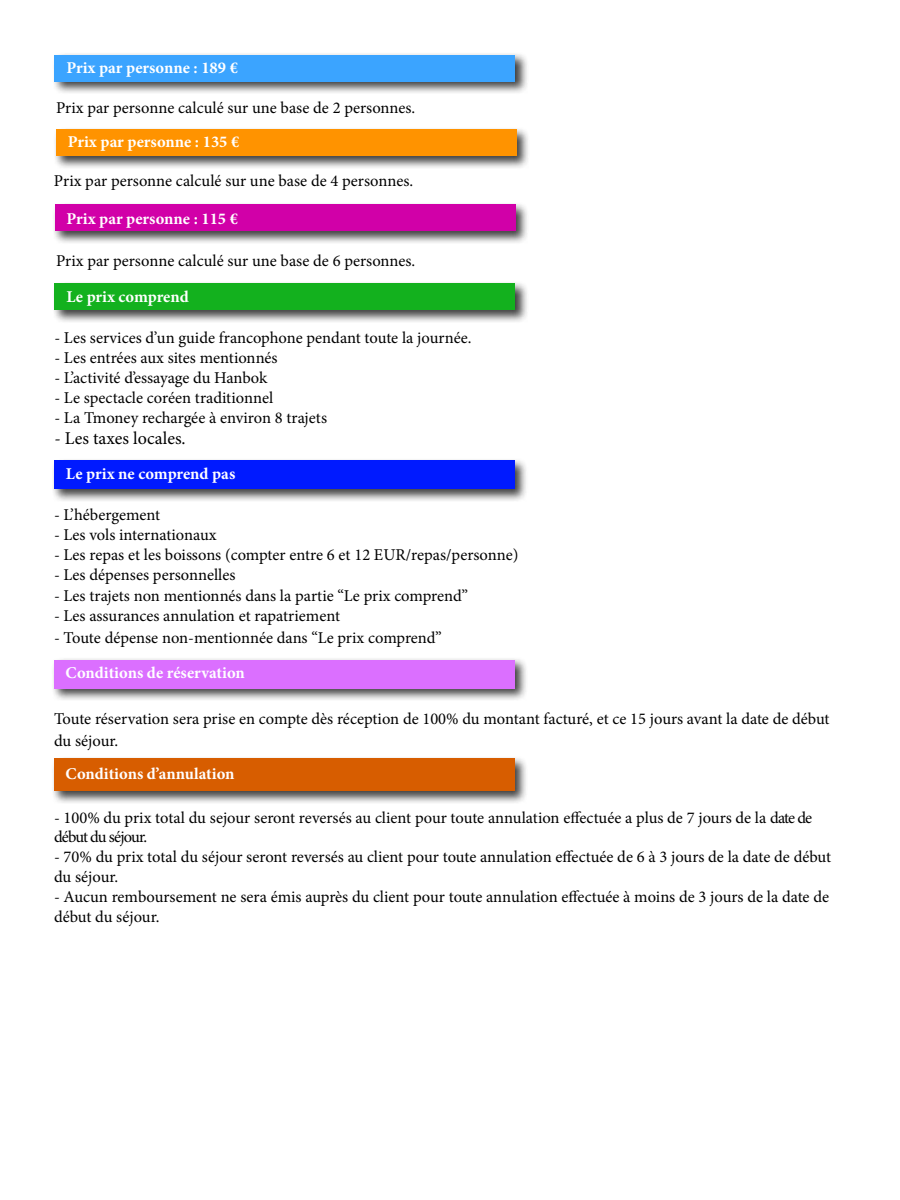
<style>
.page{position:relative;width:900px;height:1200px;background:#fff}
.page>*{position:absolute;margin:0;border:0;box-sizing:border-box;transform-origin:0 0}
.t1{font:18px "Minion Pro";color:#000}
.t2{font:16.5px/19.8px "Minion Pro";color:#000}
.t3{font:700 16.5px "Minion Pro";color:#fff}
</style>
<div class="page">
<div style="left:52px;top:52px;width:477px;height:43px;background:#000;opacity:.75"></div>
<div style="left:55px;top:55px;width:460px;height:27px;background:#3ba4ff"></div>
<div style="left:52px;top:281px;width:477px;height:43px;background:#000;opacity:.75"></div>
<div style="left:55px;top:283px;width:460px;height:27px;background:#13b11e"></div>
<div style="left:52px;top:458px;width:476px;height:44px;background:#000;opacity:.75"></div>
<div style="left:54px;top:460px;width:461px;height:29px;background:#001aff"></div>
<div style="left:51px;top:657px;width:477px;height:45px;background:#000;opacity:.75"></div>
<div style="left:54px;top:660px;width:460px;height:28px;background:#db6fff"></div>
<div style="left:51px;top:756px;width:477px;height:49px;background:#000;opacity:.75"></div>
<div style="left:54px;top:758px;width:460px;height:33px;background:#d75d00"></div>
<div style="left:53px;top:126px;width:477px;height:43px;background:#000;opacity:.75"></div>
<div style="left:56px;top:129px;width:461px;height:27px;background:#ff9300"></div>
<div style="left:52px;top:201px;width:477px;height:43px;background:#000;opacity:.75"></div>
<div style="left:55px;top:204px;width:460px;height:27px;background:#d100a8"></div>
<p class="t3" style="left:66px;top:56px;width:173px">Prix par personne : 189 €</p>
<p class="t2" style="left:56px;top:98px;width:361px">Prix par personne calculé sur une base de 2 personnes.</p>
<p class="t3" style="left:68px;top:130px;width:173px">Prix par personne : 135 €</p>
<p class="t2" style="left:54px;top:171px;width:361px">Prix par personne calculé sur une base de 4 personnes.</p>
<p class="t3" style="left:66px;top:207px;width:173px">Prix par personne : 115 €</p>
<p class="t2" style="left:56px;top:251px;width:361px">Prix par personne calculé sur une base de 6 personnes.</p>
<p class="t3" style="left:66px;top:285px;width:124px">Le prix comprend</p>
<p class="t2" style="left:54px;top:328px;width:419px">- Les services d’un guide francophone pendant toute la journée.</p>
<p class="t2" style="left:54px;top:348px;width:225px">- Les entrées aux sites mentionnés</p>
<p class="t2" style="left:54px;top:368px;width:215px">- L’activité d’essayage du Hanbok</p>
<p class="t2" style="left:54px;top:388px;width:220px">- Le spectacle coréen traditionnel</p>
<p class="t2" style="left:54px;top:408px;width:274px">- La Tmoney rechargée à environ 8 trajets</p>
<p class="t1" style="left:54px;top:426px;width:133px">- Les taxes locales.</p>
<p class="t3" style="left:66px;top:462px;width:171px">Le prix ne comprend pas</p>
<p class="t2" style="left:54px;top:505px;width:108px">- L’hébergement</p>
<p class="t2" style="left:54px;top:525px;width:164px">- Les vols internationaux</p>
<p class="t2" style="left:54px;top:545px;width:466px">- Les repas et les boissons (compter entre 6 et 12 EUR/repas/personne)</p>
<p class="t2" style="left:54px;top:564px;width:183px">- Les dépenses personnelles</p>
<p class="t2" style="left:54px;top:586px;width:415px">- Les trajets non mentionnés dans la partie “Le prix comprend”</p>
<p class="t2" style="left:54px;top:606px;width:288px">- Les assurances annulation et rapatriement</p>
<p class="t2" style="left:54px;top:627px;width:389px">- Toute dépense non-mentionnée dans “Le prix comprend”</p>
<p class="t3" style="left:66px;top:662px;width:181px">Conditions de réservation</p>
<p class="t2" style="left:54px;top:708px;width:777px;line-height:21.6px">Toute réservation sera prise en compte dès réception de 100% du montant facturé, et ce 15 jours avant la date de début du séjour.</p>
<p class="t3" style="left:66px;top:763px;width:171px">Conditions d’annulation</p>
<p class="t2" style="left:54px;top:808px;width:760px">- 100% du prix total du sejour seront reversés au client pour toute annulation effectuée a plus de 7 jours de la date de début du séjour.</p>
<p class="t2" style="left:54px;top:847px;width:779px">- 70% du prix total du séjour seront reversés au client pour toute annulation effectuée de 6 à 3 jours de la date de début du séjour.</p>
<p class="t2" style="left:54px;top:887px;width:777px">- Aucun remboursement ne sera émis auprès du client pour toute annulation effectuée à moins de 3 jours de la date de début du séjour.</p>
</div>
